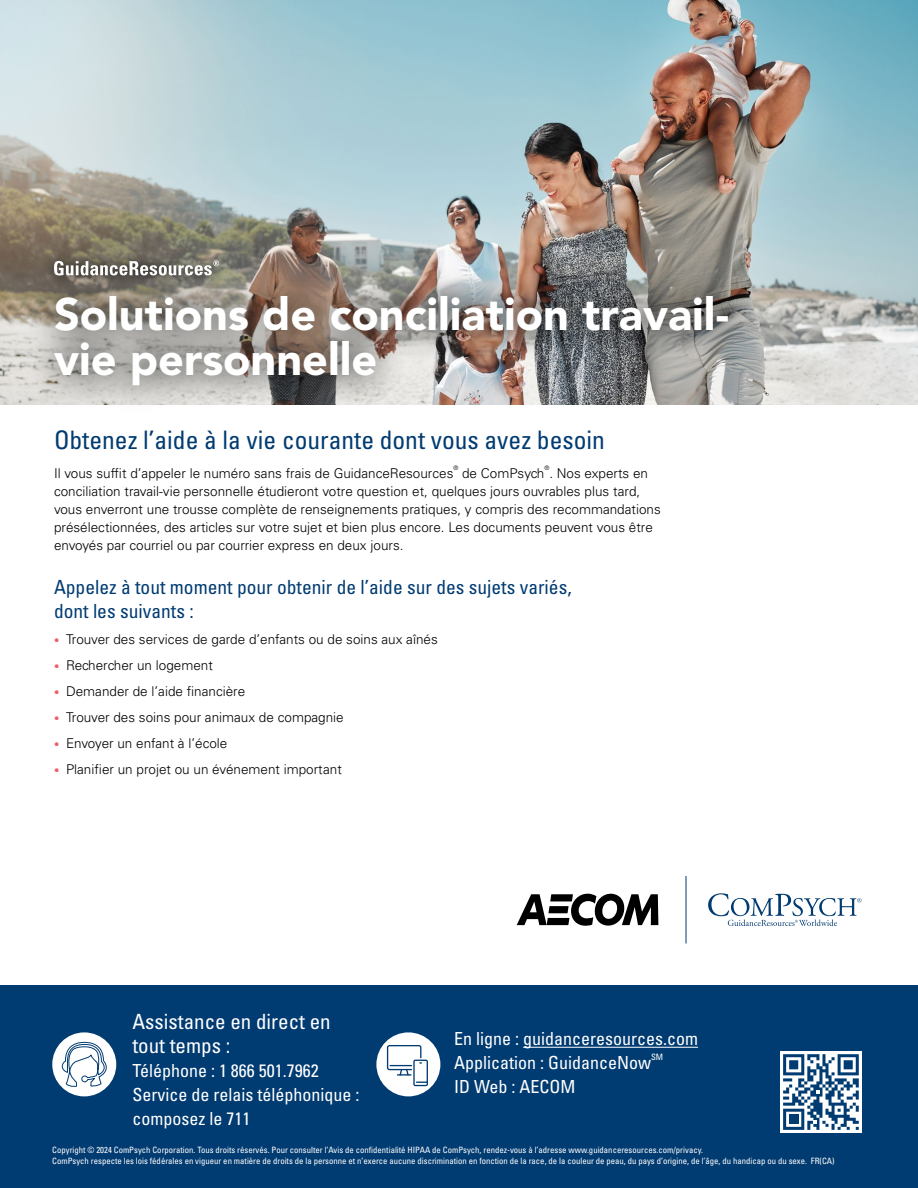
<style>
.page{position:relative;width:918px;height:1188px;background:#fff}
.page>*{position:absolute;margin:0;border:0;box-sizing:border-box;transform-origin:0 0}
.t1{font:900 45px/45px "Avenir LT Std";color:#fff}
.t2{font:condensed 25.5px "Univers LT Std";color:#003b71}
.t3{font:condensed 21px/24px "Univers LT Std";color:#fff}
.t4{font:condensed 19.5px/24px "Univers LT Std";color:#003b71}
.t5{font:condensed 18px/24px "Univers LT Std";color:#fff}
.t6{font:300 13.5px/18px "Univers LT Std";color:#000}
.t7{font:condensed 8.7px/10.5px "Univers LT Std";color:#fff}
.t8{font:300 6.15px "Univers LT Std";color:#000}
.s1{font-size:10.5px;color:#f15b67}
</style>
<div class="page">
<img style="left:0;top:0;width:918px;height:405px">
<img style="left:26px;top:267px;width:730px;height:138px">
<div style="left:41px;top:249px;width:189px;height:39px;background:#000;opacity:.9"></div>
<svg style="left:54px;top:260px;width:165px;height:15px"></svg>
<svg style="left:708px;top:893px;width:154px;height:33px"></svg>
<hr style="left:686px;top:876px;width:1px;height:67px;background:#003b71">
<svg style="left:517px;top:893px;width:141px;height:33px"></svg>
<div style="left:0;top:986px;width:918px;height:202px;background:#003b71"></div>
<hr style="left:523px;top:1047px;width:175px;height:1px;background:#fff">
<div style="left:780px;top:1051px;width:82px;height:82px;background:#fff"></div>
<svg style="left:783px;top:1054px;width:76px;height:76px"></svg>
<div style="left:52px;top:1032px;width:64px;height:64px;background:#fff;border-radius:50%"></div>
<div style="left:376px;top:1032px;width:64px;height:64px;background:#fff;border-radius:50%"></div>
<svg style="left:387px;top:1045px;width:41px;height:41px"></svg>
<svg style="left:61px;top:1039px;width:47px;height:58px"></svg>
<h1 class="t1" style="left:54px;top:292px;width:676px">Solutions de conciliation travail&shy;vie personnelle</h1>
<h2 class="t2" style="left:54px;top:424px;width:552px">Obtenez l’aide à la vie courante dont vous avez besoin</h2>
<p class="t6" style="left:54px;top:464px;width:401px">Il vous suffit d’appeler le numéro sans frais de GuidanceResources</p>
<p class="t8" style="left:544px;top:464px;width:6px">®</p>
<p class="t6" style="left:54px;top:482px;width:608px">conciliation travail-vie personnelle étudieront votre question et, quelques jours ouvrables plus tard, vous enverront une trousse complète de renseignements pratiques, y compris des recommandations présélectionnées, des articles sur votre sujet et bien plus encore. Les documents peuvent vous être envoyés par courriel ou par courrier express en deux jours.</p>
<h3 class="t4" style="left:54px;top:575px;width:519px">Appelez à tout moment pour obtenir de l’aide sur des sujets variés, dont les suivants :</h3>
<p class="t6" style="left:54px;top:630px;width:385px"><span class="s1">•</span> Trouver des services de garde d’enfants ou de soins aux aînés</p>
<p class="t6" style="left:54px;top:656px;width:160px"><span class="s1">•</span> Rechercher un logement</p>
<p class="t6" style="left:54px;top:682px;width:193px"><span class="s1">•</span> Demander de l’aide financière</p>
<p class="t6" style="left:54px;top:708px;width:291px"><span class="s1">•</span> Trouver des soins pour animaux de compagnie</p>
<p class="t6" style="left:54px;top:734px;width:175px"><span class="s1">•</span> Envoyer un enfant à l’école</p>
<p class="t6" style="left:54px;top:760px;width:289px"><span class="s1">•</span> Planifier un projet ou un événement important</p>
<p class="t8" style="left:453px;top:464px;width:6px">®</p>
<p class="t6" style="left:462px;top:464px;width:187px">de ComPsych . Nos experts en</p>
<h3 class="t3" style="left:132px;top:1009px;width:200px">Assistance en direct en tout temps :</h3>
<h3 class="t5" style="left:132px;top:1058px;width:228px">Téléphone : 1 866 501.7962<br>Service de relais téléphonique : composez le 711</h3>
<h3 class="t5" style="left:454px;top:1027px;width:245px">En ligne : guidanceresources.com<br>Application : GuidanceNow</h3>
<p class="t7" style="left:651px;top:1051px;width:14px">SM</p>
<h3 class="t5" style="left:454px;top:1075px;width:123px">ID Web : AECOM</h3>
<p class="t7" style="left:52px;top:1145px;width:784px">Copyright © 2024 ComPsych Corporation. Tous droits réservés. Pour consulter l’Avis de confidentialité HIPAA de ComPsych, rendez-vous à l’adresse www.guidanceresources.com/privacy.<br>ComPsych respecte les lois fédérales en vigueur en matière de droits de la personne et n’exerce aucune discrimination en fonction de la race, de la couleur de peau, du pays d’origine, de l’âge, du handicap ou du sexe. FR(CA)</p>
</div>
